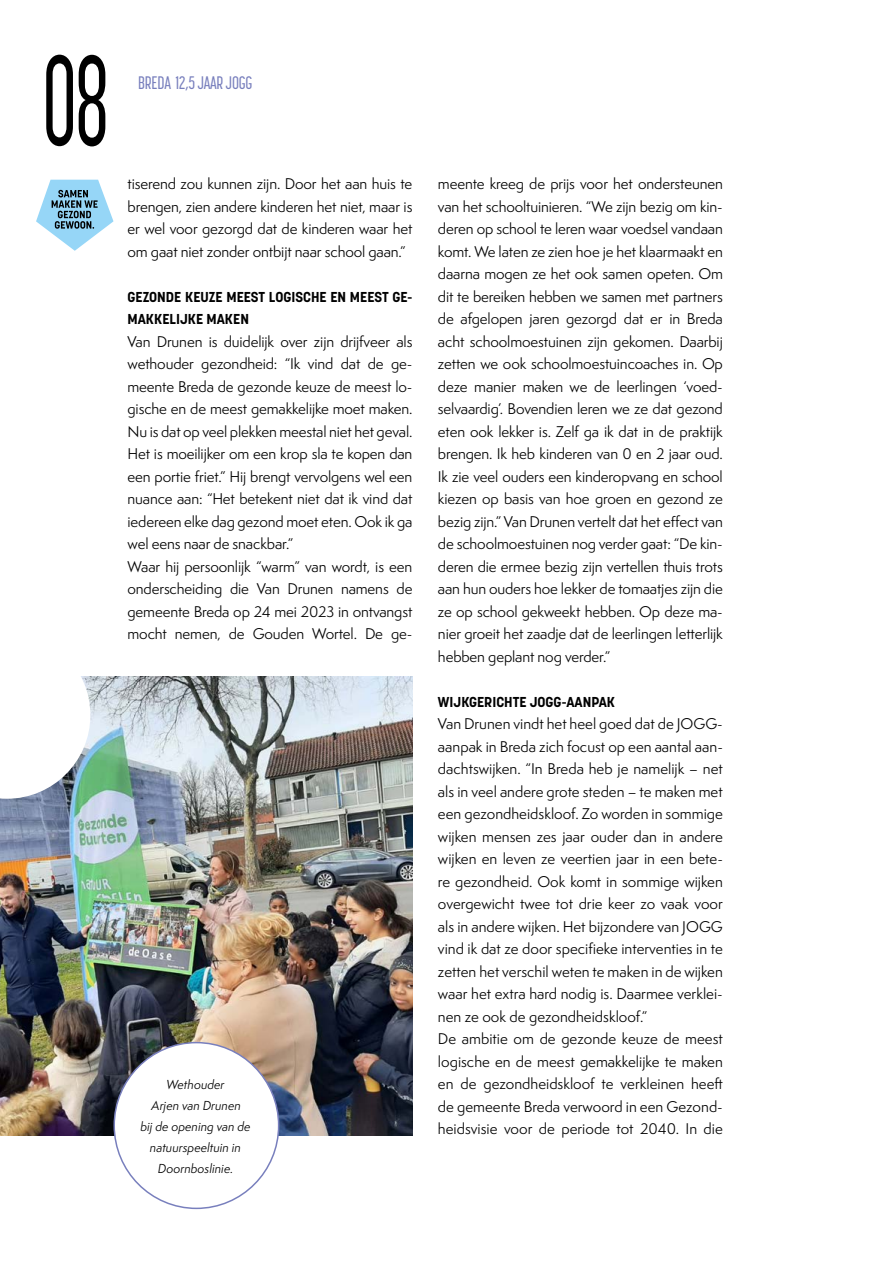
<style>
.page{position:relative;width:893px;height:1263px;background:#fff}
.page>*{position:absolute;margin:0;border:0;box-sizing:border-box;transform-origin:0 0}
.t1{font:500 127.5px "Korolev Compressed";color:#000;scale:.7 1}
.t2{font:500 18px "Korolev Compressed";letter-spacing:-.01em;color:#787fbd}
.t3{font:14.25px/22.5px "Semplicita Pro";letter-spacing:-.01em;color:#000;text-align:justify}
.t4{font:700 14.25px/22.5px "Korolev";color:#000}
.t5{font:italic 12px/21px "Semplicita Pro";color:#000;text-align:center}
</style>
<div class="page">
<img style="left:0;top:677px;width:412px;height:458px">
<svg style="left:0;top:676px;width:90px;height:123px"></svg>
<div style="left:114px;top:1042px;width:165px;height:166px;background:#fff;border-radius:50%"></div>
<svg style="left:36px;top:180px;width:77px;height:71px"></svg>
<h1 class="t1" style="left:43px;top:31px;width:96px">08</h1>
<p class="t2" style="left:138px;top:73px;width:116px">BREDA 12,5 JAAR JOGG</p>
<p class="t3" style="left:128px;top:172px;width:286px">tiserend zou kunnen zijn. Door het aan huis te brengen, zien andere kinderen het niet, maar is er wel voor gezorgd dat de kinderen waar het om gaat niet zonder ontbijt naar school gaan.”</p>
<p class="t4" style="left:128px;top:285px;width:286px">GEZONDE KEUZE MEEST LOGISCHE EN MEEST GE-<br>MAKKELIJKE MAKEN</p>
<p class="t3" style="left:128px;top:330px;width:286px;text-align:left">Van Drunen is duidelijk over zijn drijfveer als wethouder gezondheid: “Ik vind dat de ge&shy;meente Breda de gezonde keuze de meest lo&shy;gische en de meest gemakkelijke moet maken.<br>Nu is dat op veel plekken meestal niet het geval.<br>Het is moeilijker om een krop sla te kopen dan een portie friet.” Hij brengt vervolgens wel een nuance aan: “Het betekent niet dat ik vind dat iedereen elke dag gezond moet eten. Ook ik ga wel eens naar de snackbar.”<br>Waar hij persoonlijk “warm” van wordt, is een onderscheiding die Van Drunen namens de gemeente Breda op 24 mei 2023 in ontvangst mocht nemen, de Gouden Wortel. De ge-</p>
<p class="t5" style="left:140px;top:1074px;width:112px">Wethouder<br>Arjen van Drunen<br>bij de opening van de natuurspeeltuin in<br>Doornboslinie.</p>
<p class="t3" style="left:438px;top:172px;width:286px">meente kreeg de prijs voor het ondersteunen van het schooltuinieren. “We zijn bezig om kin&shy;deren op school te leren waar voedsel vandaan komt. We laten ze zien hoe je het klaarmaakt en daarna mogen ze het ook samen opeten. Om dit te bereiken hebben we samen met partners de afgelopen jaren gezorgd dat er in Breda acht schoolmoestuinen zijn gekomen. Daarbij zetten we ook schoolmoestuincoaches in. Op deze manier maken we de leerlingen ‘voed&shy;selvaardig’. Bovendien leren we ze dat gezond eten ook lekker is. Zelf ga ik dat in de praktijk brengen. Ik heb kinderen van 0 en 2 jaar oud.<br>Ik zie veel ouders een kinderopvang en school kiezen op basis van hoe groen en gezond ze bezig zijn.” Van Drunen vertelt dat het effect van de schoolmoestuinen nog verder gaat: “De kin&shy;deren die ermee bezig zijn vertellen thuis trots aan hun ouders hoe lekker de tomaatjes zijn die ze op school gekweekt hebben. Op deze ma&shy;nier groeit het zaadje dat de leerlingen letterlijk hebben geplant nog verder.”</p>
<p class="t4" style="left:438px;top:690px;width:179px">WIJKGERICHTE JOGG-AANPAK</p>
<p class="t3" style="left:438px;top:712px;width:286px;text-align:left">Van Drunen vindt het heel goed dat de JOGG&shy;aanpak in Breda zich focust op een aantal aan&shy;dachtswijken. “In Breda heb je namelijk – net als in veel andere grote steden – te maken met een gezondheidskloof. Zo worden in sommige wijken mensen zes jaar ouder dan in andere wijken en leven ze veertien jaar in een bete&shy;re gezondheid. Ook komt in sommige wijken overgewicht twee tot drie keer zo vaak voor als in andere wijken. Het bijzondere van JOGG vind ik dat ze door specifieke interventies in te zetten het verschil weten te maken in de wijken waar het extra hard nodig is. Daarmee verklei&shy;nen ze ook de gezondheidskloof.”<br>De ambitie om de gezonde keuze de meest logische en de meest gemakkelijke te maken en de gezondheidskloof te verkleinen heeft de gemeente Breda verwoord in een Gezond&shy;heidsvisie voor de periode tot 2040. In die</p>
</div>
